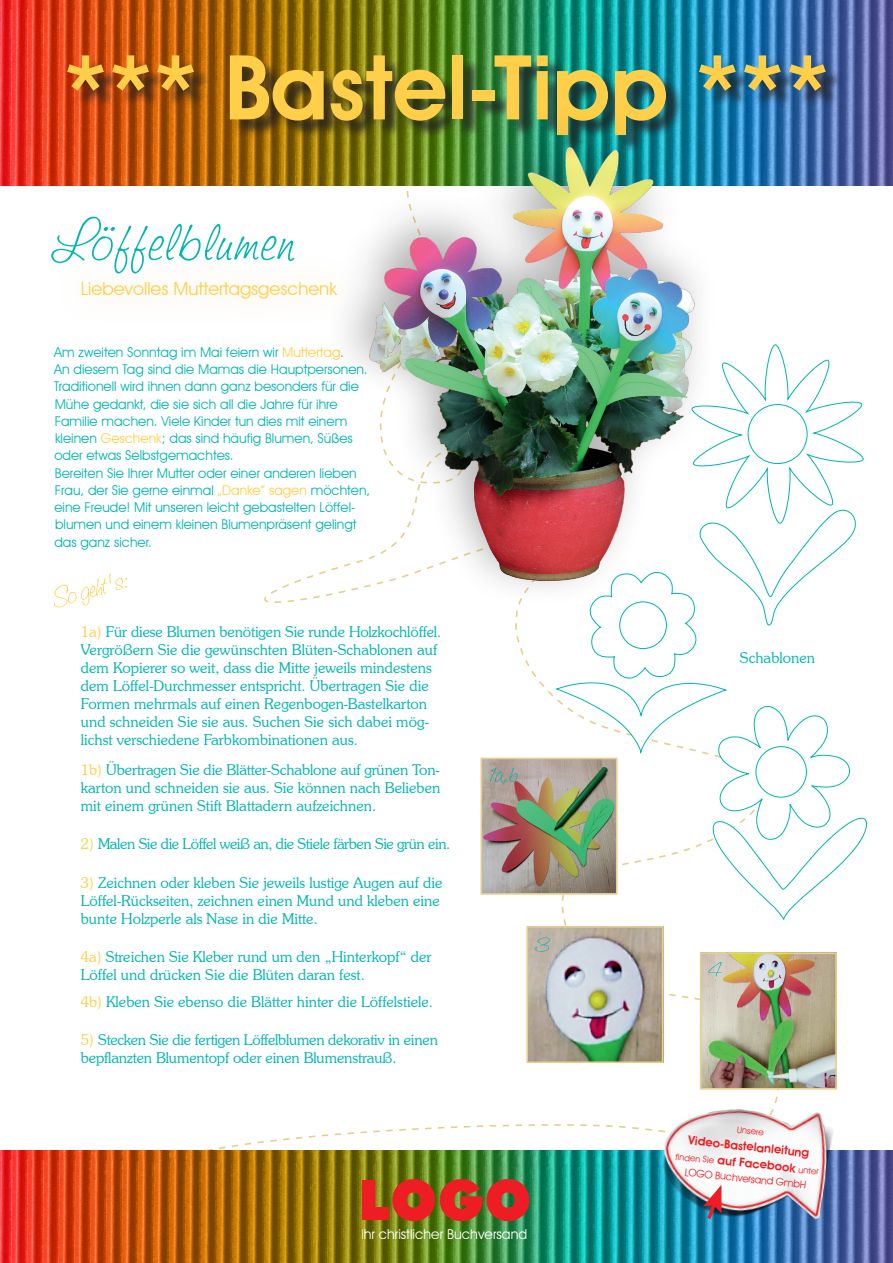
<style>
.page{position:relative;width:893px;height:1263px;background:#fff}
.page>*{position:absolute;margin:0;border:0;box-sizing:border-box;transform-origin:0 0}
.t1{font:600 90px "Avant Garde IT Cby BT";color:#ffcf49}
.t2{font:900 56.1px "Futura BT";color:#ee1d23}
.t3{font:18px "Avant Garde IT Cby BT";color:#ffcf49}
.t4{font:300 15px/18px "Souvenir IT Cby BT";color:#00b6b1}
.t5{font:300 15px "Souvenir IT Cby BT";letter-spacing:-.03em;color:#00b6b1}
.t6{font:13.95px "Avant Garde IT Cby BT";color:#fff}
.t7{font:13.5px/17.2px "Avant Garde IT Cby BT";color:#00b6b1}
.t8{font:600 12px "Avant Garde IT Cby BT";color:#ee1d23}
.t9{font:10.5px "Avant Garde IT Cby BT";color:#ee1d23}
.t10{font:9px "Avant Garde IT Cby BT";color:#ee1d23}
.s1{color:#ffcf49}
.s2{font-weight:600;font-size:12px}
</style>
<div class="page">
<img style="left:0;top:0;width:893px;height:186px">
<img style="left:0;top:1150px;width:893px;height:113px">
<div style="left:70px;top:58px;width:774px;height:96px;background:#231f20;opacity:.75"></div>
<img style="left:654px;top:1096px;width:185px;height:133px">
<svg style="left:703px;top:1185px;width:18px;height:34px"></svg>
<img style="left:529px;top:1056px;width:131px;height:4px">
<div style="left:526px;top:926px;width:137px;height:137px;border:2px solid #e8ce8e"></div>
<img style="left:703px;top:1056px;width:131px;height:30px">
<div style="left:700px;top:952px;width:137px;height:137px;border:2px solid #e8ce8e"></div>
<div style="left:324px;top:103px;width:395px;height:504px;background:#231f20;opacity:.35"></div>
<img style="left:350px;top:138px;width:373px;height:39px">
<img style="left:51px;top:177px;width:824px;height:879px">
<h1 class="t1" style="left:63px;top:33px;width:768px">*** Bastel-Tipp ***</h1>
<p class="t3" style="left:81px;top:277px;width:257px">Liebevolles Muttertagsgeschenk</p>
<p class="t7" style="left:54px;top:343px;width:318px">Am zweiten Sonntag im Mai feiern wir <span class="s1">Muttertag</span>.<br>An diesem Tag sind die Mamas die Hauptpersonen.<br>Traditionell wird ihnen dann ganz besonders für die Mühe gedankt, die sie sich all die Jahre für ihre Familie machen. Viele Kinder tun dies mit einem kleinen <span class="s1">Geschenk</span>; das sind häufig Blumen, Süßes oder etwas Selbstgemachtes.<br>Bereiten Sie Ihrer Mutter oder einer anderen lieben Frau, der Sie gerne einmal <span class="s1">„Danke” sagen</span> möchten, eine Freude! Mit unseren leicht gebastelten Löffel&shy;blumen und einem kleinen Blumenpräsent gelingt das ganz sicher.</p>
<p class="t4" style="left:81px;top:622px;width:362px"><span class="s1">1a)</span> Für diese Blumen benötigen Sie runde Holzkochlöffel.<br>Vergrößern Sie die gewünschten Blüten-Schablonen auf dem Kopierer so weit, dass die Mitte jeweils mindestens dem Löffel-Durchmesser entspricht. Übertragen Sie die Formen mehrmals auf einen Regenbogen-Bastelkarton und schneiden Sie sie aus. Suchen Sie sich dabei mög&shy;lichst verschiedene Farbkombinationen aus.</p>
<p class="t4" style="left:81px;top:760px;width:361px;text-align:justify"><span class="s1">1b)</span> Übertragen Sie die Blätter-Schablone auf grünen Ton&shy;karton und schneiden sie aus. Sie können nach Belieben mit einem grünen Stift Blattadern aufzeichnen.</p>
<p class="t5" style="left:81px;top:834px;width:371px"><span class="s1">2)</span> Malen Sie die Löffel weiß an, die Stiele färben Sie grün ein.</p>
<p class="t4" style="left:81px;top:873px;width:363px"><span class="s1">3)</span> Zeichnen oder kleben Sie jeweils lustige Augen auf die<br>Löffel-Rückseiten, zeichnen einen Mund und kleben eine bunte Holzperle als Nase in die Mitte.</p>
<p class="t4" style="left:81px;top:947px;width:352px"><span class="s1">4a)</span> Streichen Sie Kleber rund um den „Hinterkopf“ der<br>Löffel und drücken Sie die Blüten daran fest.</p>
<p class="t4" style="left:81px;top:992px;width:354px"><span class="s1">4b)</span> Kleben Sie ebenso die Blätter hinter die Löffelstiele.</p>
<p class="t4" style="left:81px;top:1030px;width:359px"><span class="s1">5)</span> Stecken Sie die fertigen Löffelblumen dekorativ in einen bepflanzten Blumentopf oder einen Blumenstrauß.</p>
<h2 class="t2" style="left:357px;top:1166px;width:176px">LOGO</h2>
<p class="t6" style="left:361px;top:1225px;width:168px">Ihr christlicher Buchversand</p>
<p class="t4" style="left:740px;top:648px;width:77px">Schablonen</p>
<p class="t10" style="left:738px;top:1124px;width:28px;rotate:6deg">Unsere</p>
<p class="t8" style="left:689px;top:1133px;width:123px;rotate:6deg">Video-Bastelanleitung</p>
<p class="t10" style="left:676px;top:1151px;width:146px;rotate:6deg">finden Sie <span class="s2">auf Facebook</span> unter</p>
<p class="t9" style="left:685px;top:1165px;width:124px;rotate:6deg">LOGO Buchversand GmbH</p>
</div>
